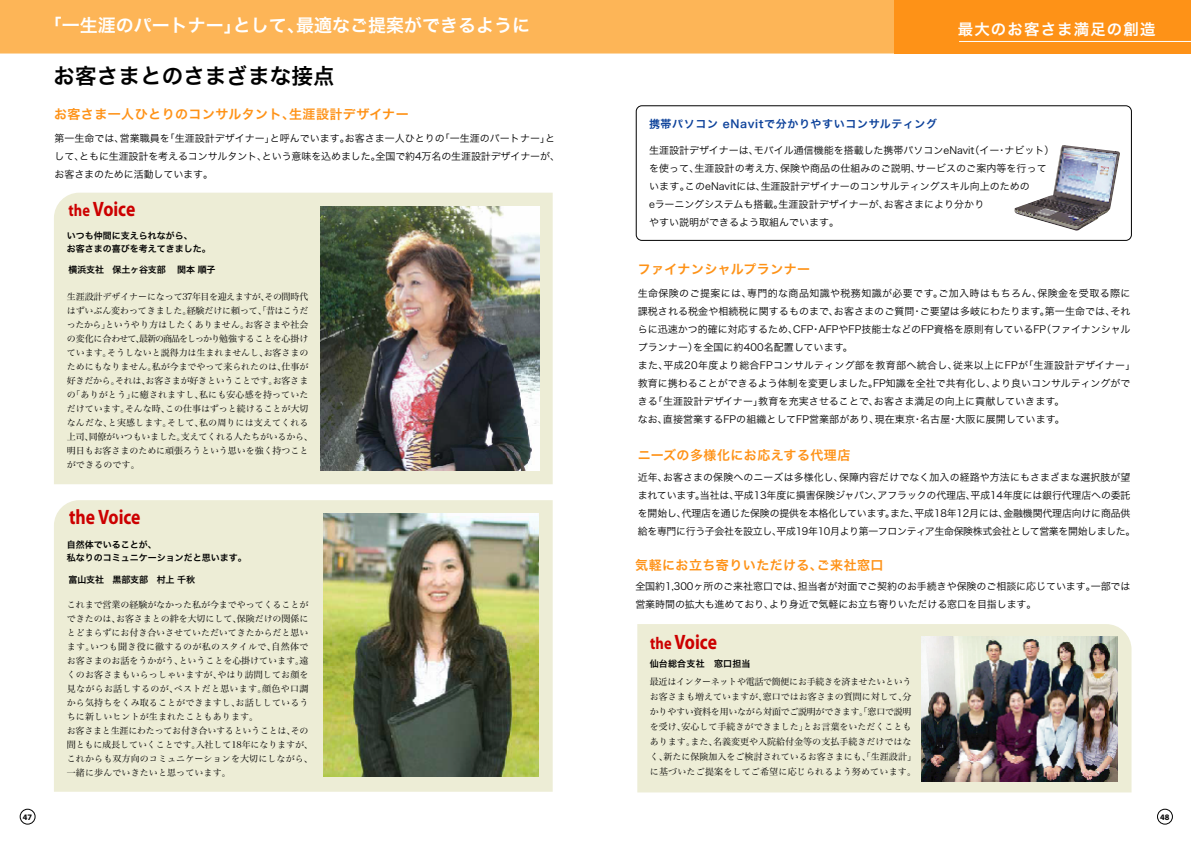
<style>
.page{position:relative;width:1191px;height:842px;background:#fff}
.page>*{position:absolute;margin:0;border:0;box-sizing:border-box;transform-origin:0 0}
.t1{font:21.5px "Hira Kaku Pro W6";letter-spacing:.005em;color:#000}
.t2{font:700 20.9px "Myriad Pro";color:#c00;scale:.84 1}
.t3{font:18px "Hira Kaku Pro W6";color:#fff}
.t4{font:15.4px "Hira Kaku Pro W6";letter-spacing:.075em;color:#fff}
.t5{font:13px "Hira Kaku Pro W6";letter-spacing:.035em;color:#fe9217}
.t6{font:11px "Hira Kaku Pro W6";letter-spacing:.055em;color:#0c419a}
.t7{font:10px/18px "Hira Kaku Pro W3";color:#000}
.t8{font:9px/14px "Hira Min Pro W3";letter-spacing:-.005em;color:#000}
.t9{font:9px/14px "Hira Min Pro W3";letter-spacing:.015em;color:#000}
.t10{font:9px/13px "Hira Kaku Pro W6";color:#000}
.t11{font:9px "Hira Kaku Pro W6";letter-spacing:-.02em;color:#000}
.t12{font:9px "Hira Kaku Pro W6";letter-spacing:.02em;color:#000}
.t13{font:700 8.4px "Myriad Pro";color:#000}
.s1{font-size:17.1px}
</style>
<div class="page">
<div style="left:54px;top:193px;width:499px;height:291px;background:#ededd6"></div>
<div style="left:0;top:0;width:1191px;height:54px;background:#fdb557"></div>
<div style="left:894px;top:0;width:297px;height:54px;background:#fe9217"></div>
<hr style="left:959px;top:41px;width:232px;height:1px;background:#fff">
<div style="left:1157px;top:809px;width:15px;height:16px;border:1px solid #000;border-radius:50%"></div>
<div style="left:20px;top:809px;width:16px;height:16px;border:1px solid #000;border-radius:50%"></div>
<div style="left:54px;top:500px;width:499px;height:292px;background:#ededd6"></div>
<div style="left:637px;top:624px;width:494px;height:168px;background:#ededd6"></div>
<img style="left:1014px;top:145px;width:106px;height:86px">
<img style="left:323px;top:514px;width:215px;height:262px">
<img style="left:321px;top:206px;width:218px;height:264px">
<img style="left:921px;top:636px;width:196px;height:146px">
<div style="left:636px;top:106px;width:495px;height:135px;border:1px solid #000;border-radius:6px"></div>
<p class="t3" style="left:44px;top:9px;width:488px">「一生涯のパートナー」として、最適なご提案ができるように</p>
<p class="t4" style="left:957px;top:15px;width:199px">最大のお客さま満足の創造</p>
<p class="t1" style="left:53px;top:56px;width:283px">お客さまとのさまざまな接点</p>
<p class="t5" style="left:54px;top:102px;width:356px">お客さま一人ひとりのコンサルタント、生涯設計デザイナー</p>
<p class="t7" style="left:55px;top:129px;width:507px">第一生命では、営業職員を「生涯設計デザイナー」と呼んでいます。お客さま一人ひとりの「一生涯のパートナー」として、ともに生涯設計を考えるコンサルタント、という意味を込めました。全国で約4万名の生涯設計デザイナーが、お客さまのために活動しています。</p>
<p class="t2" style="left:69px;top:195px;width:81px"><span class="s1">the</span> Voice</p>
<p class="t10" style="left:67px;top:229px;width:145px">いつも仲間に支えられながら、<br>お客さまの喜びを考えてきました。</p>
<p class="t11" style="left:69px;top:261px;width:99px">横浜支社 保土ヶ谷支部</p>
<p class="t10" style="left:177px;top:262px;width:40px">関本順子</p>
<p class="t8" style="left:67px;top:289px;width:247px">生涯設計デザイナーになって37年目を迎えますが、その間時代はずいぶん変わってきました。経験だけに頼って「、昔はこうだったから」というやり方はしたくありません。お客さまや社会の変化に合わせて、最新の商品をしっかり勉強することを心掛けています。そうしないと説得力は生まれませんし、お客さまのためにもなりません。私が今までやって来られたのは、仕事が好きだから。それは、お客さまが好きということです。お客さまの「ありがとう」に癒されますし、私にも安心感を持っていただけています。そんな時、この仕事はずっと続けることが大切なんだな、と実感します。そして、私の周りには支えてくれる上司、同僚がいつもいました。支えてくれる人たちがいるから、明日もお客さまのために頑張ろうという思いを強く持つことができるのです。</p>
<p class="t2" style="left:69px;top:503px;width:87px">the Voice</p>
<p class="t10" style="left:67px;top:537px;width:181px">自然体でいることが、<br>私なりのコミュニケーションだと思います。</p>
<p class="t11" style="left:69px;top:571px;width:128px">富山支社 黒部支部 村上千秋</p>
<p class="t9" style="left:67px;top:597px;width:248px">これまで営業の経験がなかった私が今までやってくることができたのは、お客さまとの絆を大切にして、保険だけの関係にとどまらずにお付き合いさせていただいてきたからだと思います。いつも聞き役に徹するのが私のスタイルで、自然体でお客さまのお話をうかがう、ということを心掛けています。遠くのお客さまもいらっしゃいますが、やはり訪問してお顔を見ながらお話しするのが、ベストだと思います。顔色や口調から気持ちをくみ取ることができますし、お話ししているうちに新しいヒントが生まれたこともあります。<br>お客さまと生涯にわたってお付き合いするということは、その間ともに成長していくことです。入社して18年になりますが、これからも双方向のコミュニケーションを大切にしながら、一緒に歩んでいきたいと思っています。</p>
<p class="t6" style="left:649px;top:114px;width:290px">携帯パソコン eNavitで分かりやすいコンサルティング</p>
<p class="t7" style="left:649px;top:140px;width:407px">生涯設計デザイナーは、モバイル通信機能を搭載した携帯パソコンeNavi（t イー・ナビット）を使って、生涯設計の考え方、保険や商品の仕組みのご説明、サービスのご案内等を行っています。このeNavitには、生涯設計デザイナーのコンサルティングスキル向上のための<br>eラーニングシステムも搭載。生涯設計デザイナーが、お客さまにより分かり<br>やすい説明ができるよう取組んでいます。</p>
<p class="t5" style="left:637px;top:257px;width:174px">ファイナンシャルプランナー</p>
<p class="t7" style="left:637px;top:283px;width:499px">生命保険のご提案には、専門的な商品知識や税務知識が必要です。ご加入時はもちろん、保険金を受取る際に課税される税金や相続税に関するものまで、お客さまのご質問・ご要望は多岐にわたります。第一生命では、それらに迅速かつ的確に対応するため、CFP・AFPやFP技能士などのFP資格を原則有しているFP（ファイナンシャルプランナー）を全国に約400名配置しています。<br>また、平成20年度より総合FPコンサルティング部を教育部へ統合し、従来以上にFPが「生涯設計デザイナー」教育に携わることができるよう体制を変更しました。FP知識を全社で共有化し、より良いコンサルティングができる「生涯設計デザイナー」教育を充実させることで、お客さま満足の向上に貢献していきます。<br>なお、直接営業するFPの組織としてFP営業部があり、現在東京・名古屋・大阪に展開しています。</p>
<p class="t5" style="left:637px;top:443px;width:214px">ニーズの多様化にお応えする代理店</p>
<p class="t7" style="left:638px;top:468px;width:499px">近年、お客さまの保険へのニーズは多様化し、保障内容だけでなく加入の経路や方法にもさまざまな選択肢が望まれています。当社は、平成13年度に損害保険ジャパン、アフラックの代理店、平成14年度には銀行代理店への委託を開始し、代理店を通じた保険の提供を本格化しています。また、平成18年12月には、金融機関代理店向けに商品供給を専門に行う子会社を設立し、平成19年10月より第一フロンティア生命保険株式会社として営業を開始しました。</p>
<p class="t5" style="left:635px;top:553px;width:250px">気軽にお立ち寄りいただける、ご来社窓口</p>
<p class="t7" style="left:635px;top:576px;width:497px">全国約1,300ヶ所のご来社窓口では、担当者が対面でご契約のお手続きや保険のご相談に応じています。一部では営業時間の拡大も進めており、より身近で気軽にお立ち寄りいただける窓口を目指します。</p>
<p class="t2" style="left:650px;top:628px;width:81px"><span class="s1">the</span> Voice</p>
<p class="t12" style="left:650px;top:656px;width:102px">仙台総合支社 窓口担当</p>
<p class="t8" style="left:650px;top:674px;width:268px;line-height:15px">最近はインターネットや電話で簡便にお手続きを済ませたいというお客さまも増えていますが、窓口ではお客さまの質問に対して、分かりやすい資料を用いながら対面でご説明ができます「。窓口で説明を受け、安心して手続きができました」とお言葉をいただくこともあります。また、名義変更や入院給付金等の支払手続きだけではなく、新たに保険加入をご検討されているお客さまにも、「生涯設計」に基づいたご提案をしてご希望に応じられるよう努めています。</p>
<p class="t13" style="left:23px;top:811px;width:11px">47</p>
<p class="t13" style="left:1160px;top:811px;width:11px">48</p>
</div>
